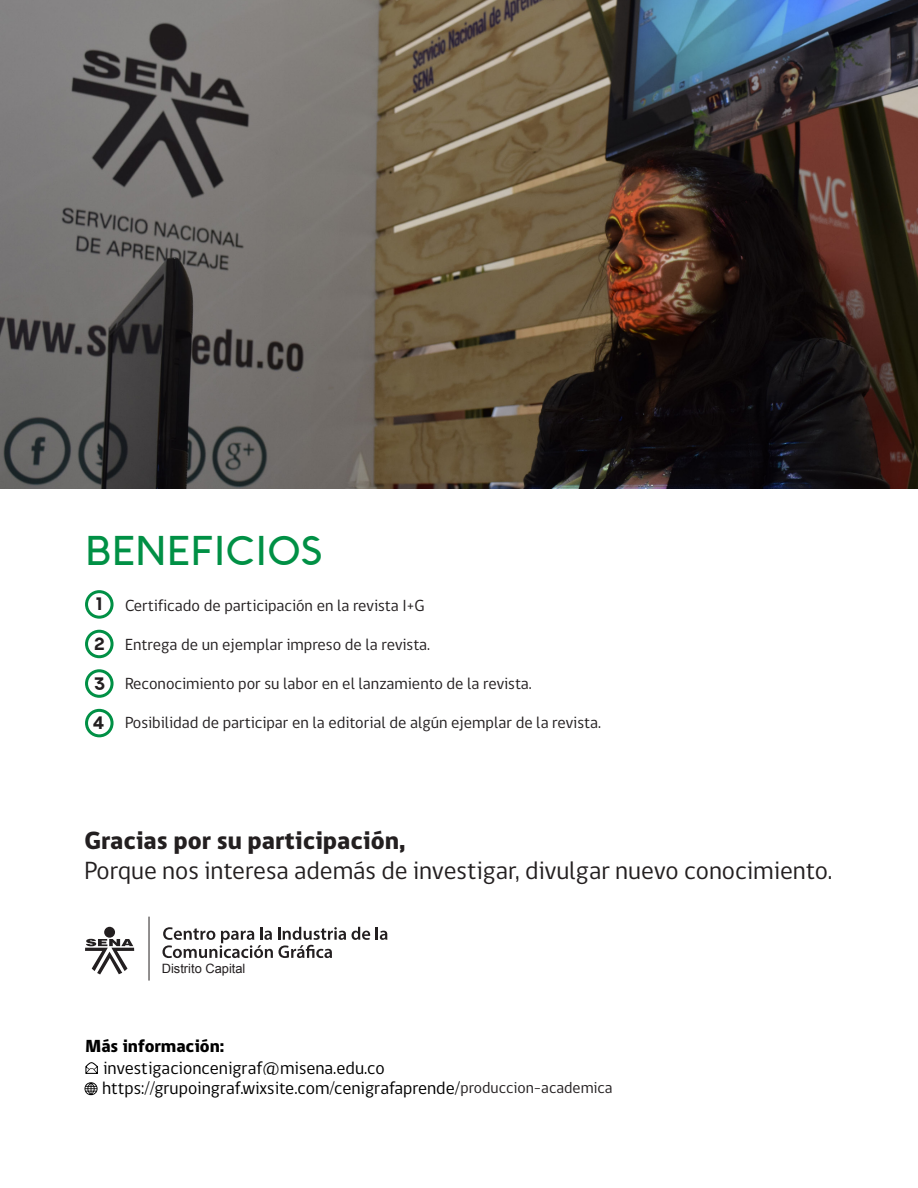
<style>
.page{position:relative;width:918px;height:1188px;background:#fff}
.page>*{position:absolute;margin:0;border:0;box-sizing:border-box;transform-origin:0 0}
.t1{font:500 40.5px "Aquawax";color:#009045}
.t2{font:25.5px "gob CL";color:#231f20}
.t3{font:800 25.5px "gob CL";color:#231f20}
.t4{font:18px "gob CL";color:#000}
.t5{font:800 18px "gob CL";color:#000}
.t6{font:700 18px "NEXTART";color:#231f20}
.t7{font:16.5px "gob CL";color:#231f20}
.t8{font:16.05px "gob CL";color:#231f20}
.t9{font:12.9px "Arial";color:#231f20}
</style>
<div class="page">
<img style="left:0;top:0;width:918px;height:489px">
<div style="left:85px;top:590px;width:29px;height:29px;border:3px solid #009045;border-radius:50%"></div>
<div style="left:85px;top:630px;width:29px;height:28px;border:3px solid #009045;border-radius:50%"></div>
<div style="left:85px;top:669px;width:29px;height:29px;border:3px solid #009045;border-radius:50%"></div>
<div style="left:85px;top:709px;width:29px;height:28px;border:3px solid #009045;border-radius:50%"></div>
<svg style="left:376px;top:927px;width:11px;height:13px"></svg>
<svg style="left:162px;top:927px;width:208px;height:31px"></svg>
<div style="left:104px;top:927px;width:11px;height:11px;background:#231f20;border-radius:50%"></div>
<svg style="left:85px;top:939px;width:49px;height:35px"></svg>
<hr style="left:149px;top:917px;width:1px;height:64px;background:#231f20">
<svg style="left:85px;top:1062px;width:13px;height:12px"></svg>
<svg style="left:85px;top:1082px;width:13px;height:13px"></svg>
<p class="t1" style="left:85px;top:527px;width:239px">BENEFICIOS</p>
<p class="t6" style="left:96px;top:593px;width:8px">1</p>
<p class="t6" style="left:94px;top:633px;width:12px">2</p>
<p class="t6" style="left:94px;top:672px;width:13px">3</p>
<p class="t6" style="left:93px;top:712px;width:13px">4</p>
<p class="t7" style="left:125px;top:594px;width:301px">Certificado de participación en la revista I+G</p>
<p class="t7" style="left:125px;top:633px;width:307px">Entrega de un ejemplar impreso de la revista.</p>
<p class="t7" style="left:125px;top:672px;width:408px">Reconocimiento por su labor en el lanzamiento de la revista.</p>
<p class="t7" style="left:125px;top:711px;width:477px">Posibilidad de participar en la editorial de algún ejemplar de la revista.</p>
<p class="t3" style="left:85px;top:823px;width:322px">Gracias por su participación,</p>
<p class="t2" style="left:85px;top:853px;width:749px">Porque nos interesa además de investigar, divulgar nuevo conocimiento.</p>
<p class="t9" style="left:162px;top:960px;width:85px">Distrito Capital</p>
<p class="t5" style="left:86px;top:1034px;width:140px">Más información:</p>
<p class="t4" style="left:103px;top:1056px;width:283px">investigacioncenigraf@misena.edu.co</p>
<p class="t4" style="left:102px;top:1076px;width:366px">https://grupoingraf.wixsite.com/cenigrafaprende/r</p>
<p class="t8" style="left:461px;top:1077px;width:154px">produccion-academica</p>
</div>
